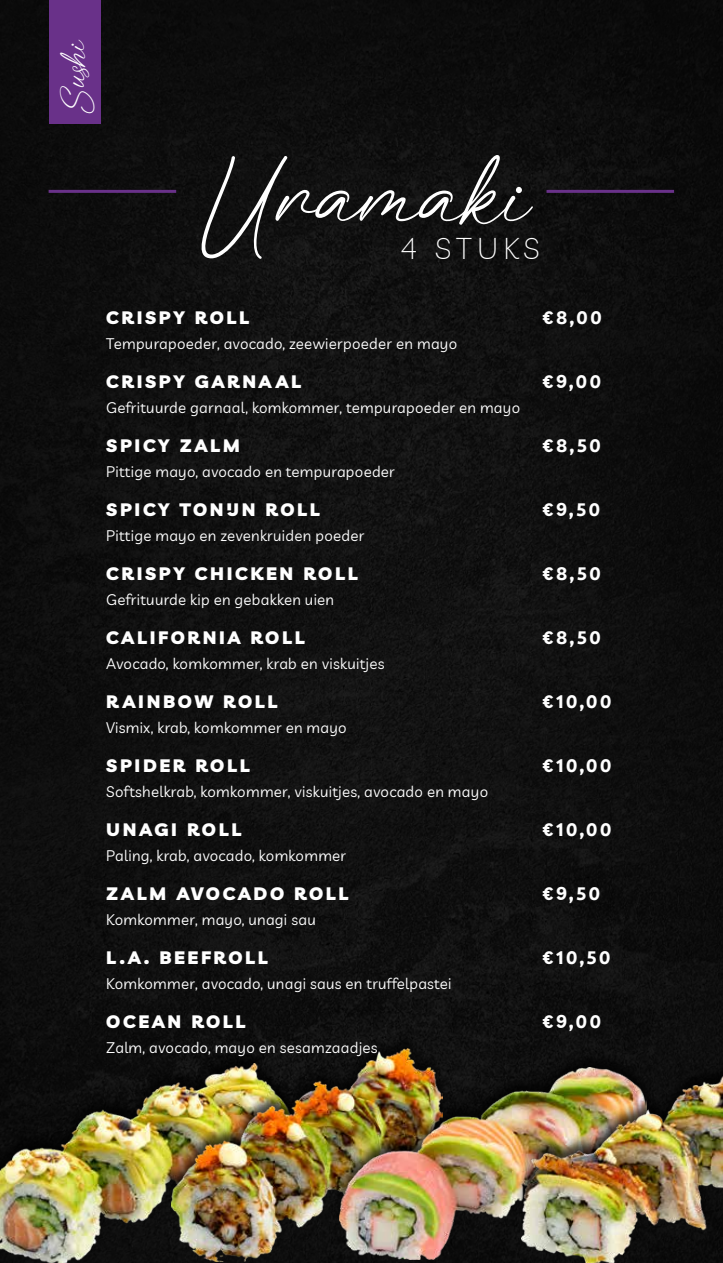
<style>
.page{position:relative;width:723px;height:1263px;background:#0f0f0f}
.page>*{position:absolute;margin:0;border:0;box-sizing:border-box;transform-origin:0 0}
.t1{font:66px "Stringline";color:#fff}
.t2{font:200 30px "Livvic";letter-spacing:.165em;color:#fff}
.t3{font:23.85px "Stringline";color:#fff}
.t4{font:900 18px "Livvic";letter-spacing:.15em;color:#fff}
.t5{font:700 18px "Livvic";letter-spacing:.15em;color:#fff}
.t6{font:15px "Livvic";letter-spacing:.02em;color:#fff}
</style>
<div class="page">
<img style="left:0;top:1078px;width:246px;height:185px">
<div style="left:163px;top:1032px;width:288px;height:229px;background:#000;opacity:.75"></div>
<img style="left:171px;top:1049px;width:271px;height:212px">
<div style="left:331px;top:1050px;width:325px;height:210px;background:#000;opacity:.75"></div>
<img style="left:339px;top:1068px;width:175px;height:192px">
<div style="left:514px;top:1029px;width:209px;height:234px;background:#000;opacity:.75"></div>
<img style="left:522px;top:1045px;width:201px;height:218px">
<hr style="left:49px;top:190px;width:127px;height:3px;background:#693189">
<hr style="left:546px;top:190px;width:128px;height:3px;background:#693189">
<div style="left:49px;top:0;width:51px;height:124px;background:#693189"></div>
<h3 class="t3" style="left:63px;top:111px;width:76px;rotate:-90deg">Sushi</h3>
<h1 class="t1" style="left:191px;top:162px;width:342px">Uramaki</h1>
<h2 class="t2" style="left:400px;top:226px;width:141px">4 STUKS</h2>
<p class="t4" style="left:106px;top:303px;width:144px">CRISPY ROLL</p>
<p class="t6" style="left:106px;top:332px;width:352px">Tempurapoeder, avocado, zeewierpoeder en mayo</p>
<p class="t4" style="left:106px;top:367px;width:196px">CRISPY GARNAAL</p>
<p class="t6" style="left:106px;top:396px;width:415px">Gefrituurde garnaal, komkommer, tempurapoeder en mayo</p>
<p class="t4" style="left:106px;top:431px;width:135px">SPICY ZALM</p>
<p class="t6" style="left:106px;top:460px;width:290px">Pittige mayo, avocado en tempurapoeder</p>
<p class="t4" style="left:106px;top:495px;width:215px">SPICY TONIJN ROLL</p>
<p class="t6" style="left:106px;top:524px;width:260px">Pittige mayo en zevenkruiden poeder</p>
<p class="t4" style="left:106px;top:559px;width:253px">CRISPY CHICKEN ROLL</p>
<p class="t6" style="left:106px;top:588px;width:229px">Gefrituurde kip en gebakken uien</p>
<p class="t4" style="left:106px;top:623px;width:200px">CALIFORNIA ROLL</p>
<p class="t6" style="left:106px;top:652px;width:280px">Avocado, komkommer, krab en viskuitjes</p>
<p class="t4" style="left:106px;top:687px;width:173px">RAINBOW ROLL</p>
<p class="t6" style="left:106px;top:716px;width:242px">Vismix, krab, komkommer en mayo</p>
<p class="t4" style="left:106px;top:751px;width:145px">SPIDER ROLL</p>
<p class="t6" style="left:106px;top:780px;width:383px">Softshelkrab, komkommer, viskuitjes, avocado en mayo</p>
<p class="t4" style="left:106px;top:815px;width:137px">UNAGI ROLL</p>
<p class="t6" style="left:106px;top:844px;width:241px">Paling, krab, avocado, komkommer</p>
<p class="t4" style="left:106px;top:879px;width:244px">ZALM AVOCADO ROLL</p>
<p class="t6" style="left:106px;top:908px;width:211px">Komkommer, mayo, unagi sau</p>
<p class="t4" style="left:106px;top:943px;width:163px">L.A. BEEFROLL</p>
<p class="t6" style="left:106px;top:972px;width:347px">Komkommer, avocado, unagi saus en truffelpastei</p>
<p class="t4" style="left:106px;top:1007px;width:141px">OCEAN ROLL</p>
<p class="t6" style="left:106px;top:1036px;width:273px">Zalm, avocado, mayo en sesamzaadjes</p>
<p class="t5" style="left:543px;top:304px;width:60px">€8,00</p>
<p class="t5" style="left:543px;top:368px;width:60px">€9,00</p>
<p class="t5" style="left:543px;top:432px;width:59px">€8,50</p>
<p class="t5" style="left:543px;top:496px;width:59px">€9,50</p>
<p class="t5" style="left:543px;top:560px;width:59px">€8,50</p>
<p class="t5" style="left:543px;top:624px;width:59px">€8,50</p>
<p class="t5" style="left:543px;top:688px;width:70px">€10,00</p>
<p class="t5" style="left:543px;top:752px;width:70px">€10,00</p>
<p class="t5" style="left:543px;top:816px;width:70px">€10,00</p>
<p class="t5" style="left:543px;top:880px;width:59px">€9,50</p>
<p class="t5" style="left:543px;top:943px;width:69px">€10,50</p>
<p class="t5" style="left:543px;top:1007px;width:60px">€9,00</p>
</div>
